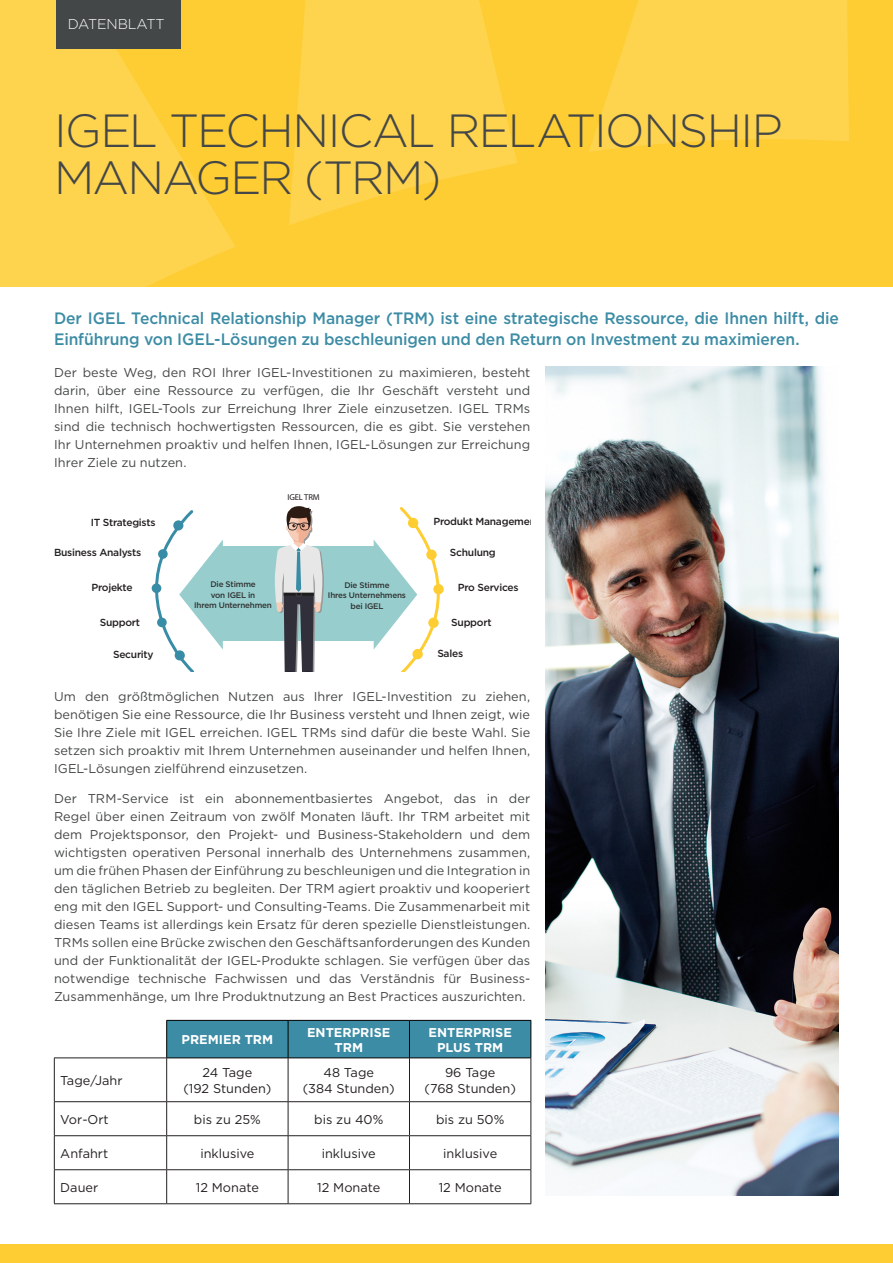
<style>
.page{position:relative;width:893px;height:1263px;background:#fff}
.page>*{position:absolute;margin:0;border:0;box-sizing:border-box;transform-origin:0 0}
.t1{font:300 46.5px/46.5px "Gotham";letter-spacing:-.035em;color:#444747}
.t2{font:500 16.5px/21px "Gotham";letter-spacing:-.005em;color:#3c8ca5;scale:.95 1}
.t3{font:300 14.25px "Gotham";letter-spacing:-.01em;color:#fff}
.t4{font:12.75px/18px "Gotham";letter-spacing:.005em;color:#444747;text-align:justify}
.t5{font:12.75px/15.3px "Gotham";color:#231f20;text-align:center}
.t6{font:700 12.75px/15.3px "Gotham";color:#fff;text-align:center}
.t7{font:500 10.2px "Gotham";letter-spacing:-.025em;color:#231f20}
.t8{font:900 8.55px "Gotham";letter-spacing:-.01em;color:#231f20}
.t9{font:500 8.1px/10.6px "Gotham";letter-spacing:-.025em;color:#313232;text-align:center}
</style>
<div class="page">
<div style="left:0;top:0;width:893px;height:287px;background:#fecd33"></div>
<svg style="left:589px;top:0;width:260px;height:152px"></svg>
<svg style="left:289px;top:0;width:228px;height:225px;fill:#fed34e"></svg>
<svg style="left:0;top:0;width:235px;height:287px;fill:#fed34e"></svg>
<div style="left:0;top:1245px;width:893px;height:18px;background:#fecd33"></div>
<div style="left:56px;top:0;width:125px;height:48px;background:#444747"></div>
<img style="left:545px;top:367px;width:293px;height:829px">
<div style="left:167px;top:1021px;width:364px;height:36px;background:#3c8ca5"></div>
<hr style="left:54px;top:1058px;width:1px;height:43px;background:#231f20">
<hr style="left:166px;top:1058px;width:1px;height:43px;background:#231f20">
<hr style="left:288px;top:1058px;width:1px;height:43px;background:#231f20">
<hr style="left:409px;top:1058px;width:1px;height:43px;background:#231f20">
<hr style="left:531px;top:1058px;width:1px;height:43px;background:#231f20">
<hr style="left:54px;top:1101px;width:113px;height:1px;background:#231f20">
<hr style="left:54px;top:1102px;width:1px;height:33px;background:#231f20">
<hr style="left:167px;top:1101px;width:121px;height:1px;background:#231f20">
<hr style="left:166px;top:1102px;width:1px;height:33px;background:#231f20">
<hr style="left:288px;top:1101px;width:121px;height:1px;background:#231f20">
<hr style="left:288px;top:1102px;width:1px;height:33px;background:#231f20">
<hr style="left:409px;top:1101px;width:122px;height:1px;background:#231f20">
<hr style="left:409px;top:1102px;width:1px;height:33px;background:#231f20">
<hr style="left:531px;top:1102px;width:1px;height:33px;background:#231f20">
<hr style="left:54px;top:1135px;width:113px;height:1px;background:#231f20">
<hr style="left:54px;top:1136px;width:1px;height:33px;background:#231f20">
<hr style="left:167px;top:1135px;width:121px;height:1px;background:#231f20">
<hr style="left:166px;top:1136px;width:1px;height:33px;background:#231f20">
<hr style="left:288px;top:1135px;width:121px;height:1px;background:#231f20">
<hr style="left:288px;top:1136px;width:1px;height:33px;background:#231f20">
<hr style="left:409px;top:1135px;width:122px;height:1px;background:#231f20">
<hr style="left:409px;top:1136px;width:1px;height:33px;background:#231f20">
<hr style="left:531px;top:1136px;width:1px;height:33px;background:#231f20">
<hr style="left:54px;top:1169px;width:113px;height:1px;background:#231f20">
<hr style="left:54px;top:1170px;width:1px;height:33px;background:#231f20">
<hr style="left:167px;top:1169px;width:121px;height:1px;background:#231f20">
<hr style="left:166px;top:1170px;width:1px;height:33px;background:#231f20">
<hr style="left:288px;top:1169px;width:121px;height:1px;background:#231f20">
<hr style="left:288px;top:1170px;width:1px;height:33px;background:#231f20">
<hr style="left:409px;top:1169px;width:122px;height:1px;background:#231f20">
<hr style="left:409px;top:1170px;width:1px;height:33px;background:#231f20">
<hr style="left:531px;top:1170px;width:1px;height:33px;background:#231f20">
<hr style="left:54px;top:1203px;width:113px;height:1px;background:#231f20">
<hr style="left:167px;top:1203px;width:121px;height:1px;background:#231f20">
<hr style="left:288px;top:1203px;width:121px;height:1px;background:#231f20">
<hr style="left:409px;top:1203px;width:122px;height:1px;background:#231f20">
<hr style="left:54px;top:1057px;width:112px;height:1px;background:#231f20">
<hr style="left:166px;top:1020px;width:122px;height:1px;background:#000">
<hr style="left:166px;top:1021px;width:1px;height:36px;background:#000">
<hr style="left:288px;top:1020px;width:121px;height:1px;background:#000">
<hr style="left:288px;top:1021px;width:1px;height:36px;background:#000">
<hr style="left:409px;top:1020px;width:122px;height:1px;background:#000">
<hr style="left:409px;top:1021px;width:1px;height:36px;background:#000">
<hr style="left:531px;top:1021px;width:1px;height:36px;background:#000">
<hr style="left:166px;top:1057px;width:122px;height:1px;background:#000">
<hr style="left:288px;top:1057px;width:121px;height:1px;background:#000">
<hr style="left:409px;top:1057px;width:122px;height:1px;background:#000">
<div style="left:220px;top:547px;width:157px;height:94px;background:#97cdcd"></div>
<svg style="left:275px;top:506px;width:49px;height:165px"></svg>
<svg style="left:155px;top:510px;width:68px;height:161px"></svg>
<div style="left:173px;top:520px;width:10px;height:10px;background:#398ca5;border-radius:50%"></div>
<div style="left:158px;top:549px;width:10px;height:10px;background:#398ca5;border-radius:50%"></div>
<div style="left:152px;top:583px;width:9px;height:10px;background:#398ca5;border-radius:50%"></div>
<div style="left:157px;top:618px;width:10px;height:9px;background:#398ca5;border-radius:50%"></div>
<div style="left:175px;top:650px;width:10px;height:10px;background:#398ca5;border-radius:50%"></div>
<svg style="left:374px;top:507px;width:66px;height:164px"></svg>
<div style="left:412px;top:649px;width:11px;height:10px;background:#fecd32;border-radius:50%"></div>
<div style="left:428px;top:618px;width:11px;height:10px;background:#fecd32;border-radius:50%"></div>
<div style="left:433px;top:584px;width:11px;height:10px;background:#fecd32;border-radius:50%"></div>
<div style="left:426px;top:549px;width:11px;height:11px;background:#fecd32;border-radius:50%"></div>
<div style="left:408px;top:518px;width:10px;height:10px;background:#fecd32;border-radius:50%"></div>
<p class="t3" style="left:68px;top:15px;width:98px">DATENBLATT</p>
<p class="t1" style="left:54px;top:106px;width:730px">IGEL TECHNICAL RELATIONSHIP<br>MANAGER (TRM)</p>
<p class="t2" style="left:54px;top:307px;width:828px">Der IGEL Technical Relationship Manager (TRM) ist eine strategische Ressource, die Ihnen hilft, die<br>Einführung von IGEL-Lösungen zu beschleunigen und den Return on Investment zu maximieren.</p>
<p class="t4" style="left:54px;top:363px;width:478px">Der beste Weg, den ROI Ihrer IGEL-Investitionen zu maximieren, besteht darin, über eine Ressource zu verfügen, die Ihr Geschäft versteht und Ihnen hilft, IGEL-Tools zur Erreichung Ihrer Ziele einzusetzen. IGEL TRMs sind die technisch hochwertigsten Ressourcen, die es gibt. Sie verstehen Ihr Unternehmen proaktiv und helfen Ihnen, IGEL-Lösungen zur Erreichung Ihrer Ziele zu nutzen.</p>
<p class="t7" style="left:91px;top:516px;width:66px">IT Strategists</p>
<p class="t7" style="left:54px;top:546px;width:89px">Business Analysts</p>
<p class="t7" style="left:91px;top:581px;width:43px">Projekte</p>
<p class="t7" style="left:100px;top:616px;width:42px">Support</p>
<p class="t7" style="left:113px;top:647px;width:42px">Security</p>
<p class="t8" style="left:287px;top:492px;width:34px">IGEL TRM</p>
<p class="t9" style="left:194px;top:579px;width:79px">Die Stimme<br>von IGEL in<br>Ihrem Unternehmen</p>
<p class="t9" style="left:328px;top:579px;width:80px">Die Stimme<br>Ihres Unternehmens bei IGEL</p>
<p class="t7" style="left:433px;top:515px;width:108px">Produkt Management</p>
<p class="t7" style="left:450px;top:546px;width:47px">Schulung</p>
<p class="t7" style="left:458px;top:581px;width:62px">Pro Services</p>
<p class="t7" style="left:451px;top:615px;width:42px">Support</p>
<p class="t7" style="left:437px;top:647px;width:27px">Sales</p>
<p class="t4" style="left:54px;top:687px;width:478px">Um den größtmöglichen Nutzen aus Ihrer IGEL-Investition zu ziehen, benötigen Sie eine Ressource, die Ihr Business versteht und Ihnen zeigt, wie Sie Ihre Ziele mit IGEL erreichen. IGEL TRMs sind dafür die beste Wahl. Sie setzen sich proaktiv mit Ihrem Unternehmen auseinander und helfen Ihnen, IGEL-Lösungen zielführend einzusetzen.</p>
<p class="t4" style="left:54px;top:789px;width:478px">Der TRM-Service ist ein abonnementbasiertes Angebot, das in der Regel über einen Zeitraum von zwölf Monaten läuft. Ihr TRM arbeitet mit dem Projektsponsor, den Projekt- und Business-Stakeholdern und dem wichtigsten operativen Personal innerhalb des Unternehmens zusammen, um die frühen Phasen der Einführung zu beschleunigen und die Integration in den täglichen Betrieb zu begleiten. Der TRM agiert proaktiv und kooperiert eng mit den IGEL Support- und Consulting-Teams. Die Zusammenarbeit mit diesen Teams ist allerdings kein Ersatz für deren spezielle Dienstleistungen.<br>TRMs sollen eine Brücke zwischen den Geschäftsanforderungen des Kunden und der Funktionalität der IGEL-Produkte schlagen. Sie verfügen über das notwendige technische Fachwissen und das Verständnis für Business-Zusammenhänge, um Ihre Produktnutzung an Best Practices auszurichten.</p>
<p class="t6" style="left:181px;top:1032px;width:93px">PREMIER TRM</p>
<p class="t6" style="left:307px;top:1024px;width:85px">ENTERPRISE<br>TRM</p>
<p class="t6" style="left:428px;top:1024px;width:85px">ENTERPRISE<br>PLUS TRM</p>
<p class="t5" style="left:60px;top:1072px;width:64px">Tage/Jahr</p>
<p class="t5" style="left:183px;top:1065px;width:90px">24 Tage<br>(192 Stunden)</p>
<p class="t5" style="left:303px;top:1065px;width:94px">48 Tage<br>(384 Stunden)</p>
<p class="t5" style="left:445px;top:1065px;width:52px">96 Tage</p>
<p class="t5" style="left:424px;top:1080px;width:93px">(768 Stunden)</p>
<p class="t5" style="left:60px;top:1111px;width:50px">Vor-Ort</p>
<p class="t5" style="left:194px;top:1111px;width:68px">bis zu 25%</p>
<p class="t5" style="left:314px;top:1111px;width:71px">bis zu 40%</p>
<p class="t5" style="left:436px;top:1111px;width:70px">bis zu 50%</p>
<p class="t5" style="left:60px;top:1145px;width:49px">Anfahrt</p>
<p class="t5" style="left:200px;top:1145px;width:56px">inklusive</p>
<p class="t5" style="left:322px;top:1145px;width:56px">inklusive</p>
<p class="t5" style="left:443px;top:1145px;width:56px">inklusive</p>
<p class="t5" style="left:60px;top:1179px;width:39px">Dauer</p>
<p class="t5" style="left:196px;top:1179px;width:65px">12 Monate</p>
<p class="t5" style="left:317px;top:1179px;width:65px">12 Monate</p>
<p class="t5" style="left:439px;top:1179px;width:65px">12 Monate</p>
</div>
